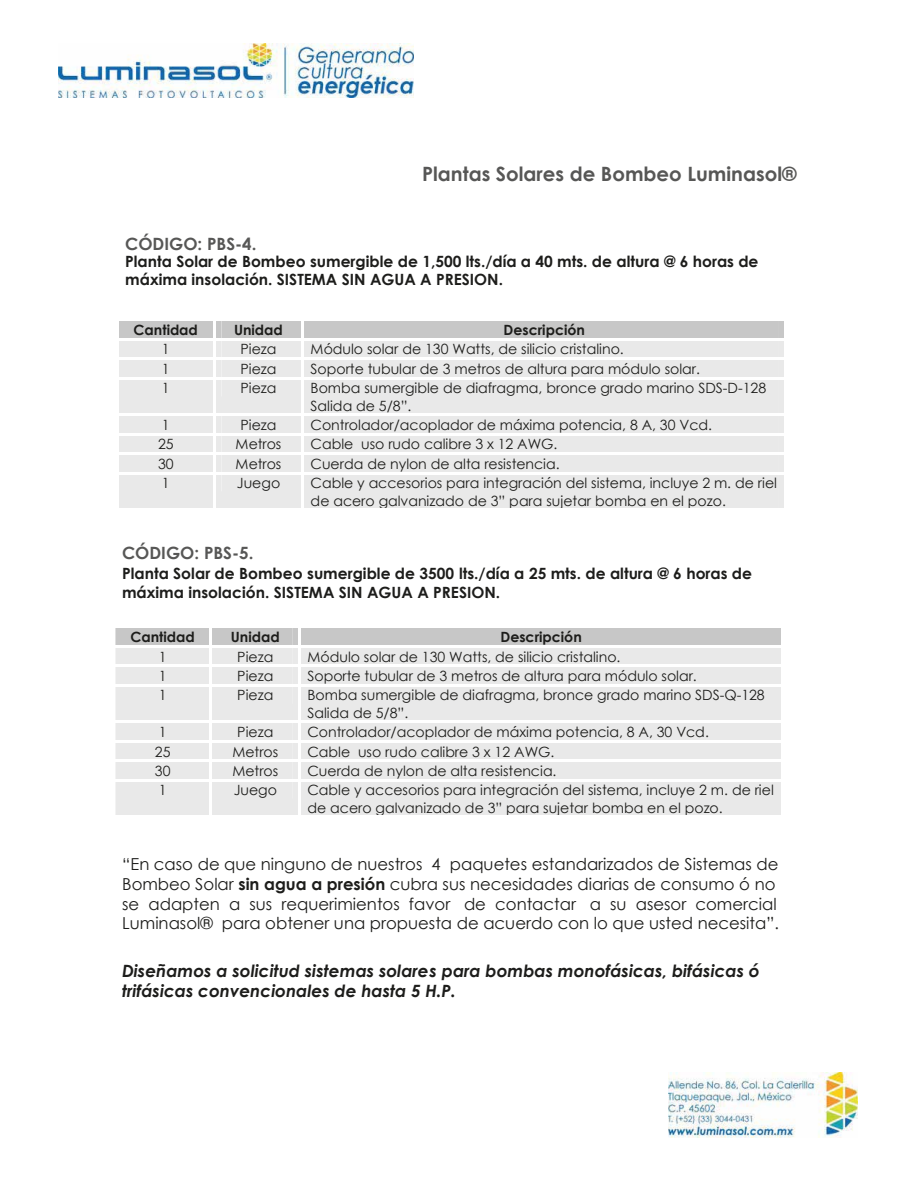
<style>
.page{position:relative;width:918px;height:1188px;background:#fff}
.page>*{position:absolute;margin:0;border:0;box-sizing:border-box;transform-origin:0 0}
.t1{font:700 19.8px "Century Gothic";color:#575756}
.t2{font:italic 700 16.95px/19.5px "Century Gothic";color:#1d1d1b}
.t3{font:700 16.95px "Century Gothic";color:#575756}
.t4{font:16.5px/19.8px "Century Gothic";color:#1d1d1b}
.t5{font:700 15.45px/19px "Century Gothic";color:#1d1d1b}
.t6{font:14.1px/17.4px "Century Gothic";color:#1d1d1b}
.t7{font:700 14.1px "Century Gothic";color:#1d1d1b}
.s1{font-weight:700}
</style>
<div class="page">
<svg style="left:115px;top:628px;width:666px;height:187px;background:#e8e8e8"></svg>
<img style="left:58px;top:44px;width:355px;height:54px">
<img style="left:668px;top:1073px;width:189px;height:64px">
<svg style="left:119px;top:321px;width:665px;height:187px;background:#e8e8e8"></svg>
<h1 class="t1" style="left:422px;top:158px;width:376px">Plantas Solares de Bombeo Luminasol®</h1>
<p class="t3" style="left:125px;top:231px;width:133px">CÓDIGO: PBS-4.</p>
<p class="t5" style="left:125px;top:252px;width:635px;line-height:17.5px">Planta Solar de Bombeo sumergible de 1,500 lts./día a 40 mts. de altura @ 6 horas de máxima insolación. SISTEMA SIN AGUA A PRESION.</p>
<p class="t7" style="left:134px;top:319px;width:66px">Cantidad</p>
<p class="t7" style="left:234px;top:319px;width:50px">Unidad</p>
<p class="t7" style="left:504px;top:319px;width:83px">Descripción</p>
<p class="t6" style="left:162px;top:340px;width:9px">1</p>
<p class="t6" style="left:240px;top:340px;width:38px">Pieza</p>
<p class="t6" style="left:311px;top:340px;width:315px">Módulo solar de 130 Watts, de silicio cristalino.</p>
<p class="t6" style="left:162px;top:360px;width:9px">1</p>
<p class="t6" style="left:240px;top:360px;width:38px">Pieza</p>
<p class="t6" style="left:311px;top:360px;width:391px">Soporte tubular de 3 metros de altura para módulo solar.</p>
<p class="t6" style="left:162px;top:379px;width:9px">1</p>
<p class="t6" style="left:240px;top:379px;width:38px">Pieza</p>
<p class="t6" style="left:311px;top:379px;width:457px">Bomba sumergible de diafragma, bronce grado marino SDS-D-128<br>Salida de 5/8”.</p>
<p class="t6" style="left:162px;top:416px;width:9px">1</p>
<p class="t6" style="left:240px;top:416px;width:38px">Pieza</p>
<p class="t6" style="left:311px;top:416px;width:403px">Controlador/acoplador de máxima potencia, 8 A, 30 Vcd.</p>
<p class="t6" style="left:158px;top:435px;width:17px">25</p>
<p class="t6" style="left:236px;top:435px;width:47px">Metros</p>
<p class="t6" style="left:311px;top:435px;width:248px">Cable uso rudo calibre 3 x 12 AWG.</p>
<p class="t6" style="left:158px;top:455px;width:17px">30</p>
<p class="t6" style="left:236px;top:455px;width:47px">Metros</p>
<p class="t6" style="left:311px;top:455px;width:251px">Cuerda de nylon de alta resistencia.</p>
<p class="t6" style="left:162px;top:474px;width:9px">1</p>
<p class="t6" style="left:237px;top:474px;width:45px">Juego</p>
<p class="t6" style="left:311px;top:474px;width:468px">Cable y accesorios para integración del sistema, incluye 2 m. de riel de acero galvanizado de 3” para sujetar bomba en el pozo.</p>
<p class="t3" style="left:122px;top:540px;width:133px">CÓDIGO: PBS-5.</p>
<p class="t5" style="left:122px;top:563px;width:632px">Planta Solar de Bombeo sumergible de 3500 lts./día a 25 mts. de altura @ 6 horas de máxima insolación. SISTEMA SIN AGUA A PRESION.</p>
<p class="t7" style="left:130px;top:626px;width:66px">Cantidad</p>
<p class="t7" style="left:231px;top:626px;width:50px">Unidad</p>
<p class="t7" style="left:500px;top:626px;width:83px">Descripción</p>
<p class="t6" style="left:159px;top:648px;width:9px">1</p>
<p class="t6" style="left:237px;top:648px;width:38px">Pieza</p>
<p class="t6" style="left:307px;top:648px;width:315px">Módulo solar de 130 Watts, de silicio cristalino.</p>
<p class="t6" style="left:159px;top:667px;width:9px">1</p>
<p class="t6" style="left:237px;top:667px;width:38px">Pieza</p>
<p class="t6" style="left:307px;top:667px;width:391px">Soporte tubular de 3 metros de altura para módulo solar.</p>
<p class="t6" style="left:159px;top:686px;width:9px">1</p>
<p class="t6" style="left:237px;top:686px;width:38px">Pieza</p>
<p class="t6" style="left:307px;top:686px;width:459px">Bomba sumergible de diafragma, bronce grado marino SDS-Q-128<br>Salida de 5/8”.</p>
<p class="t6" style="left:159px;top:723px;width:9px">1</p>
<p class="t6" style="left:237px;top:723px;width:38px">Pieza</p>
<p class="t6" style="left:307px;top:723px;width:403px">Controlador/acoplador de máxima potencia, 8 A, 30 Vcd.</p>
<p class="t6" style="left:155px;top:743px;width:17px">25</p>
<p class="t6" style="left:232px;top:743px;width:47px">Metros</p>
<p class="t6" style="left:307px;top:743px;width:248px">Cable uso rudo calibre 3 x 12 AWG.</p>
<p class="t6" style="left:155px;top:762px;width:17px">30</p>
<p class="t6" style="left:232px;top:762px;width:47px">Metros</p>
<p class="t6" style="left:307px;top:762px;width:251px">Cuerda de nylon de alta resistencia.</p>
<p class="t6" style="left:159px;top:781px;width:9px">1</p>
<p class="t6" style="left:234px;top:781px;width:45px">Juego</p>
<p class="t6" style="left:307px;top:781px;width:468px">Cable y accesorios para integración del sistema, incluye 2 m. de riel de acero galvanizado de 3” para sujetar bomba en el pozo.</p>
<p class="t4" style="left:122px;top:854px;width:658px">“En caso de que ninguno de nuestros 4 paquetes estandarizados de Sistemas de Bombeo Solar <span class="s1">sin agua a presión</span> cubra sus necesidades diarias de consumo ó no se adapten a sus requerimientos favor de contactar a su asesor comercial Luminasol® para obtener una propuesta de acuerdo con lo que usted necesita”.</p>
<p class="t2" style="left:122px;top:961px;width:639px">Diseñamos a solicitud sistemas solares para bombas monofásicas, bifásicas ó trifásicas convencionales de hasta 5 H.P.</p>
</div>
